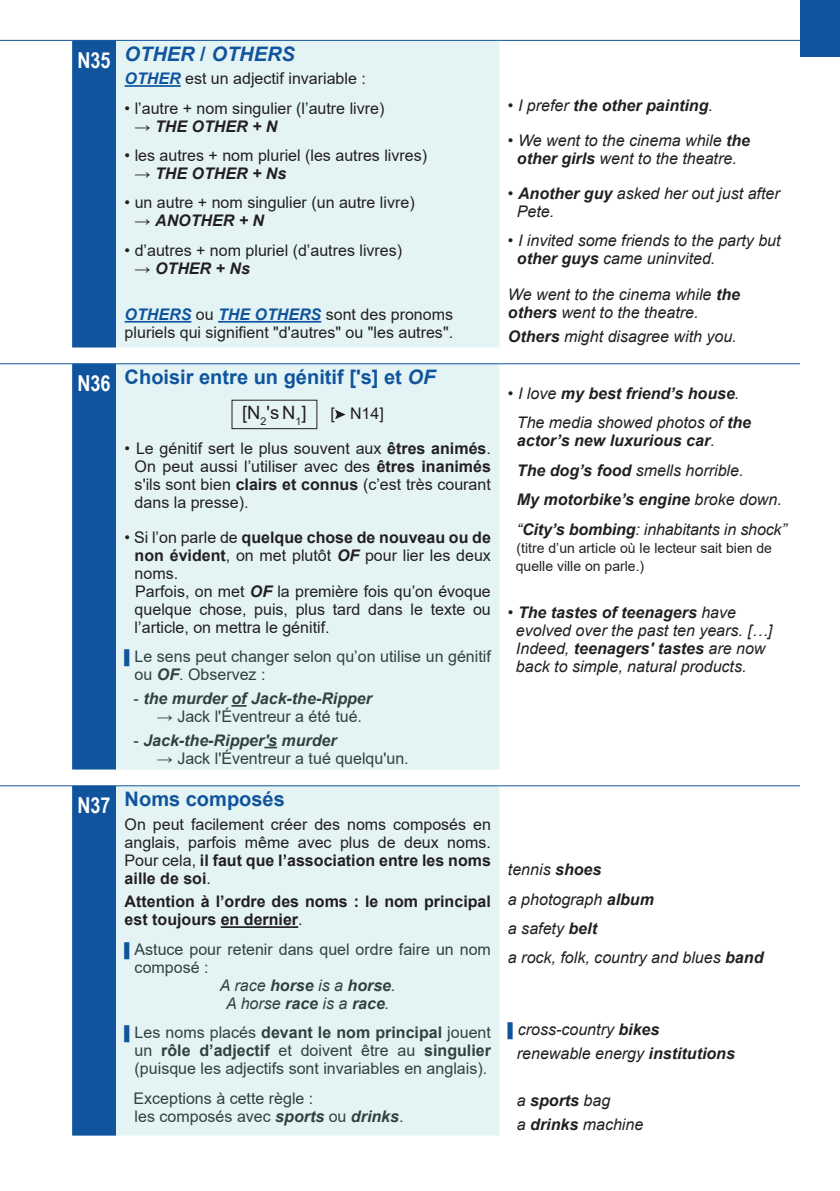
<style>
.page{position:relative;width:840px;height:1191px;background:#fff}
.page>*{position:absolute;margin:0;border:0;box-sizing:border-box;transform-origin:0 0}
.t1{font:700 20px "Arial";color:#10549d}
.t2{font:italic 700 20px "Arial";color:#10549d}
.t3{font:18.4px "Arial";color:#231f20}
.t4{font:16px/18px "Arial";color:#231f20}
.t5{font:italic 16px/18px "Arial";color:#231f20}
.t6{font:16px/18px "Arial";color:#2e4241}
.t7{font:italic 700 16px/29.4px "Arial";color:#231f20}
.t8{font:italic 700 16px "Arial";color:#2e4241}
.t9{font:700 16px/18px "Arial";color:#231f20}
.t10{font:italic 16px "Arial";color:#2e4241}
.t11{font:14px/18px "Arial";color:#231f20}
.s1{font-family:"Arial Narrow";font-style:normal;font-size:22px;color:#fff}
.s2{font-style:normal}
.s3{font-weight:700;font-style:italic;color:#10549d}
.s4{font-weight:400}
.s5{font-family:"Arial Narrow";font-size:22px;color:#fff}
.s6{font-style:italic}
.s7{font-weight:700}
.s8{font-weight:700;font-style:italic}
.s9{font-size:14px;color:#10549d}
.s10{font-weight:400;font-style:normal}
.s11{font-style:normal;font-size:14px;color:#10549d}
</style>
<div class="page">
<div style="left:799px;top:0;width:40px;height:57px;background:#10549d"></div>
<svg style="left:72px;top:41px;width:44px;height:1094px;background:#195aa0"></svg>
<div style="left:116px;top:41px;width:383px;height:1094px;background:#e4f4f5"></div>
<hr style="left:0;top:40px;width:72px;height:1px;background:#10549d">
<hr style="left:72px;top:40px;width:44px;height:1px;background:#10549d">
<hr style="left:116px;top:40px;width:383px;height:1px;background:#10549d">
<hr style="left:499px;top:40px;width:300px;height:1px;background:#10549d">
<hr style="left:0;top:363px;width:72px;height:1px;background:#10549d">
<hr style="left:72px;top:363px;width:44px;height:1px;background:#10549d">
<hr style="left:116px;top:363px;width:383px;height:1px;background:#10549d">
<hr style="left:499px;top:363px;width:300px;height:1px;background:#10549d">
<hr style="left:0;top:785px;width:72px;height:1px;background:#10549d">
<hr style="left:72px;top:785px;width:44px;height:1px;background:#10549d">
<hr style="left:116px;top:785px;width:383px;height:1px;background:#10549d">
<hr style="left:499px;top:785px;width:300px;height:1px;background:#10549d">
<hr style="left:125px;top:85px;width:56px;height:2px;background:#10549d">
<hr style="left:125px;top:321px;width:66px;height:1px;background:#10549d">
<hr style="left:218px;top:321px;width:103px;height:1px;background:#10549d">
<svg style="left:231px;top:705px;width:15px;height:1px"></svg>
<svg style="left:264px;top:746px;width:13px;height:2px"></svg>
<div style="left:231px;top:400px;width:86px;height:29px;border:1px solid #231f20"></div>
<svg style="left:335px;top:410px;width:10px;height:9px"></svg>
<hr style="left:221px;top:926px;width:77px;height:2px;background:#231f20">
<p class="t2" style="left:77px;top:40px;width:219px"><span class="s1">N35</span> OTHER <span class="s2">/</span> OTHERS</p>
<p class="t4" style="left:125px;top:70px;width:242px"><span class="s3">OTHER</span> est un adjectif invariable :</p>
<p class="t4" style="left:125px;top:99px;width:261px">• l’autre + nom singulier (l’autre livre)</p>
<p class="t7" style="left:135px;top:112px;width:144px"><span class="s4">→</span> THE OTHER + N</p>
<p class="t4" style="left:125px;top:146px;width:304px">• les autres + nom pluriel (les autres livres)</p>
<p class="t7" style="left:135px;top:159px;width:153px"><span class="s4">→</span> THE OTHER + Ns</p>
<p class="t4" style="left:125px;top:194px;width:291px">• un autre + nom singulier (un autre livre)</p>
<p class="t7" style="left:135px;top:206px;width:131px"><span class="s4">→</span> ANOTHER + N</p>
<p class="t4" style="left:125px;top:241px;width:279px">• d’autres + nom pluriel (d’autres livres)</p>
<p class="t7" style="left:135px;top:254px;width:117px"><span class="s4">→</span> OTHER + Ns</p>
<p class="t4" style="left:125px;top:305px;width:330px"><span class="s3">OTHERS</span> ou <span class="s3">THE OTHERS</span> sont des pronoms pluriels qui signifient "d'autres" ou "les autres".</p>
<p class="t1" style="left:77px;top:363px;width:359px"><span class="s5">N36</span> Choisir entre un génitif ['s] et <span class="s6">OF</span></p>
<p class="t3" style="left:242px;top:400px;width:66px">[N<sub>2</sub>'s N<sub>1</sub>]</p>
<p class="t4" style="left:330px;top:404px;width:55px">[ N14]</p>
<p class="t4" style="left:135px;top:439px;width:357px;text-align:justify;text-indent:-10px">• Le génitif sert le plus souvent aux <span class="s7">êtres animés</span>.<br>On peut aussi l’utiliser avec des <span class="s7">êtres inanimés </span>s'ils sont bien <span class="s7">clairs et connus</span> (c’est très courant dans la presse).</p>
<p class="t4" style="left:135px;top:528px;width:357px;text-indent:-10px">• Si l’on parle de <span class="s7">quelque chose de nouveau ou de non évident</span>, on met plutôt <span class="s8">OF</span> pour lier les deux noms.<br>Parfois, on met <span class="s8">OF</span> la première fois qu’on évoque quelque chose, puis, plus tard dans le texte ou l’article, on mettra le génitif.</p>
<p class="t6" style="left:135px;top:648px;width:357px;text-indent:-10px"><span class="s9">▌</span>Le sens peut changer selon qu’on utilise un génitif ou <span class="s8">OF</span>. Observez :</p>
<p class="t8" style="left:133px;top:688px;width:240px"><span class="s10">-</span> the murder of Jack-the-Ripper</p>
<p class="t6" style="left:157px;top:707px;width:206px"><span class="s6">→</span> Jack l'Éventreur a été tué.</p>
<p class="t8" style="left:133px;top:729px;width:204px"><span class="s10">-</span> Jack-the-Ripper's murder</p>
<p class="t6" style="left:157px;top:749px;width:253px"><span class="s6">→</span> Jack l'Éventreur a tué quelqu'un.</p>
<p class="t1" style="left:77px;top:785px;width:209px"><span class="s5">N37</span> Noms composés</p>
<p class="t4" style="left:125px;top:815px;width:367px;text-align:justify">On peut facilement créer des noms composés en anglais, parfois même avec plus de deux noms.<br>Pour cela, <span class="s7">il faut que l’association entre les noms aille de soi</span>.</p>
<p class="t9" style="left:125px;top:893px;width:367px">Attention à l’ordre des noms : le nom principal est toujours en dernier<span class="s4">.</span></p>
<p class="t6" style="left:125px;top:940px;width:367px"><span class="s9">▌</span>Astuce pour retenir dans quel ordre faire un nom</p>
<p class="t6" style="left:135px;top:958px;width:75px">composé :</p>
<p class="t8" style="left:220px;top:974px;width:177px"><span class="s4">A race</span> horse <span class="s4">is a</span> horse<span class="s4">.</span></p>
<p class="t10" style="left:226px;top:992px;width:165px">A horse <span class="s7">race</span> is a <span class="s7">race</span>.</p>
<p class="t6" style="left:135px;top:1023px;width:357px;text-align:justify;text-indent:-10px"><span class="s9">▌</span>Les noms placés <span class="s7">devant le nom principal</span> jouent un <span class="s7">rôle d’adjectif</span> et doivent être au <span class="s7">singulier </span>(puisque les adjectifs sont invariables en anglais).</p>
<p class="t6" style="left:133px;top:1088px;width:271px">Exceptions à cette règle :<br>les composés avec <span class="s8">sports</span> ou <span class="s8">drinks</span>.</p>
<p class="t7" style="left:507px;top:91px;width:206px"><span class="s10">•</span> <span class="s4">I prefer</span> the other painting<span class="s4">.</span></p>
<p class="t5" style="left:507px;top:131px;width:243px;text-align:center"><span class="s2">•</span> We went to the cinema while <span class="s7">the other girls</span> went to the theatre.</p>
<p class="t5" style="left:516px;top:184px;width:264px;text-indent:-9px"><span class="s2">•</span> <span class="s7">Another guy</span> asked her out just after<br>Pete.</p>
<p class="t5" style="left:516px;top:232px;width:265px;text-indent:-9px"><span class="s2">•</span> I invited some friends to the party but <span class="s7">other guys</span> came uninvited.</p>
<p class="t5" style="left:507px;top:286px;width:233px">We went to the cinema while <span class="s7">the others</span> went to the theatre.</p>
<p class="t5" style="left:507px;top:327px;width:230px"><span class="s7">Others</span> might disagree with you.</p>
<p class="t5" style="left:516px;top:379px;width:235px;line-height:29.4px;text-indent:-9px"><span class="s2">•</span> I love <span class="s7">my best friend’s house</span>.<br>The media showed photos of <span class="s7">the</span></p>
<p class="t7" style="left:516px;top:426px;width:271px">actor’s new luxurious car<span class="s4">.<br></span>The dog’s food <span class="s4">smells horrible.<br></span>My motorbike’s engine <span class="s4">broke down. “</span>City’s bombing<span class="s4">: inhabitants in shock”</span></p>
<p class="t11" style="left:515px;top:538px;width:258px">(titre d’un article où le lecteur sait bien de quelle ville on parle.)</p>
<p class="t5" style="left:515px;top:603px;width:258px;text-indent:-8px"><span class="s2">•</span> <span class="s7">The tastes of teenagers</span> have evolved over the past ten years. […] Indeed, <span class="s7">teenagers' tastes</span> are now back to simple, natural products.</p>
<p class="t5" style="left:507px;top:855px;width:257px;line-height:29.4px">tennis <span class="s7">shoes<br></span>a photograph <span class="s7">album<br></span>a safety <span class="s7">belt<br></span>a rock, folk, country and blues <span class="s7">band</span></p>
<p class="t5" style="left:516px;top:1018px;width:219px;line-height:23.6px;text-indent:-9px"><span class="s11">▌</span>cross-country <span class="s7">bikes </span>renewable energy <span class="s7">institutions</span></p>
<p class="t5" style="left:516px;top:1089px;width:128px;line-height:23.6px">a <span class="s7">sports</span> bag<br>a <span class="s7">drinks</span> machine</p>
</div>
